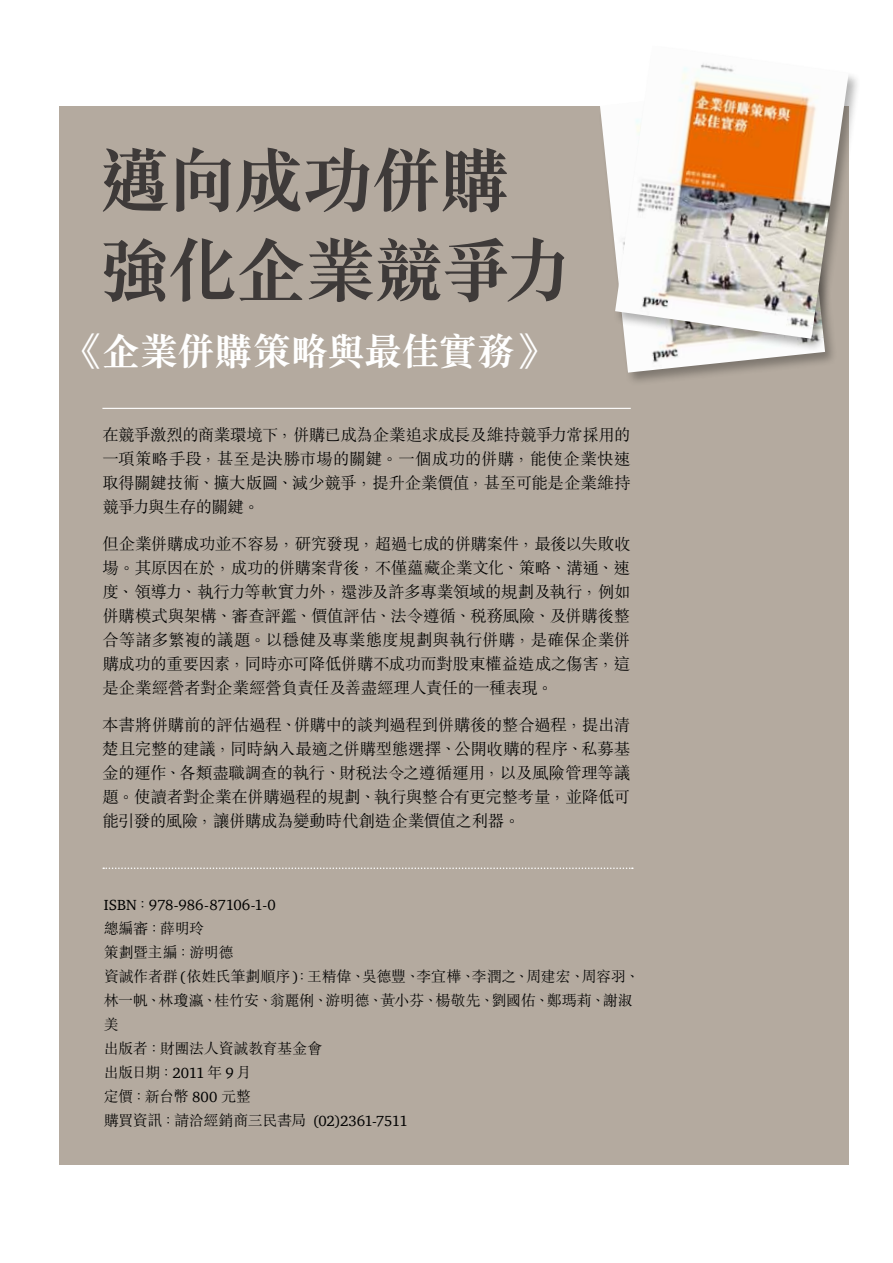
<style>
.page{position:relative;width:893px;height:1263px;background:#fff}
.page>*{position:absolute;margin:0;border:0;box-sizing:border-box;transform-origin:0 0}
.t1{font:700 72px/90px "M Sung HK";letter-spacing:-.06em;color:#3e3a39}
.t2{font:700 39px "M Sung HK";letter-spacing:-.04em;color:#fff}
.t3{font:300 16.5px/24px "M Sung HK";letter-spacing:-.02em;color:#000;text-align:justify}
.t4{font:300 15px/24px "M Sung HK";letter-spacing:-.02em;color:#000}
.t5{font:15px "ITC Charter Com";letter-spacing:-.005em;color:#000}
.s1{font-family:"M Sung HK";font-weight:300}
.s2{font-family:"ITC Charter Com";font-weight:400}
</style>
<div class="page">
<div style="left:60px;top:106px;width:789px;height:1059px;background:#b4aa9f"></div>
<svg style="left:103px;top:867px;width:530px;height:2px"></svg>
<hr style="left:102px;top:408px;width:529px;height:1px;background:#fff">
<div style="left:598px;top:84px;width:240px;height:303px;background:#000;opacity:.3"></div>
<img style="left:600px;top:85px;width:225px;height:288px">
<div style="left:613px;top:45px;width:249px;height:308px;background:#000;opacity:.3"></div>
<img style="left:615px;top:46px;width:234px;height:293px">
<h1 class="t1" style="left:99px;top:133px;width:476px">邁向成功併購強化企業競爭力</h1>
<h2 class="t2" style="left:63px;top:324px;width:496px">《企業併購策略與最佳實務》</h2>
<p class="t3" style="left:102px;top:422px;width:530px">在競爭激烈的商業環境下，併購已成為企業追求成長及維持競爭力常採用的一項策略手段，甚至是決勝市場的關鍵。一個成功的併購，能使企業快速取得關鍵技術、擴大版圖、減少競爭，提升企業價值，甚至可能是企業維持競爭力與生存的關鍵。</p>
<p class="t3" style="left:102px;top:531px;width:530px">但企業併購成功並不容易，研究發現，超過七成的併購案件，最後以失敗收場。其原因在於，成功的併購案背後，不僅蘊藏企業文化、策略、溝通、速度、領導力、執行力等軟實力外，還涉及許多專業領域的規劃及執行，例如併購模式與架構、審查評鑑、價值評估、法令遵循、稅務風險、及併購後整合等諸多繁複的議題。以穩健及專業態度規劃與執行併購，是確保企業併購成功的重要因素，同時亦可降低併購不成功而對股東權益造成之傷害，這是企業經營者對企業經營負責任及善盡經理人責任的一種表現。</p>
<p class="t3" style="left:102px;top:712px;width:530px">本書將併購前的評估過程、併購中的談判過程到併購後的整合過程，提出清楚且完整的建議，同時納入最適之併購型態選擇、公開收購的程序、私募基金的運作、各類盡職調查的執行、財稅法令之遵循運用，以及風險管理等議題。使讀者對企業在併購過程的規劃、執行與整合有更完整考量，並降低可能引發的風險，讓併購成為變動時代創造企業價值之利器。</p>
<p class="t5" style="left:104px;top:896px;width:174px">ISBN<span class="s1">：</span>978-986-87106-1-0</p>
<p class="t4" style="left:104px;top:916px;width:538px">總編審：薛明玲<br>策劃暨主編：游明德<br>資誠作者群<span class="s2">(</span>依姓氏筆劃順序<span class="s2">)</span>：王精偉、吳德豐、李宜樺、李潤之、周建宏、周容羽、林一帆、林瓊瀛、桂竹安、翁麗俐、游明德、黃小芬、楊敬先、劉國佑、鄭瑪莉、謝淑美<br>出版者：財團法人資誠教育基金會<br>出版日期：<span class="s2">2011</span> 年 <span class="s2">9</span> 月<br>定價：新台幣 <span class="s2">800</span> 元整<br>購買資訊：請洽經銷商三民書局 <span class="s2">(02)2361-7511</span></p>
</div>
